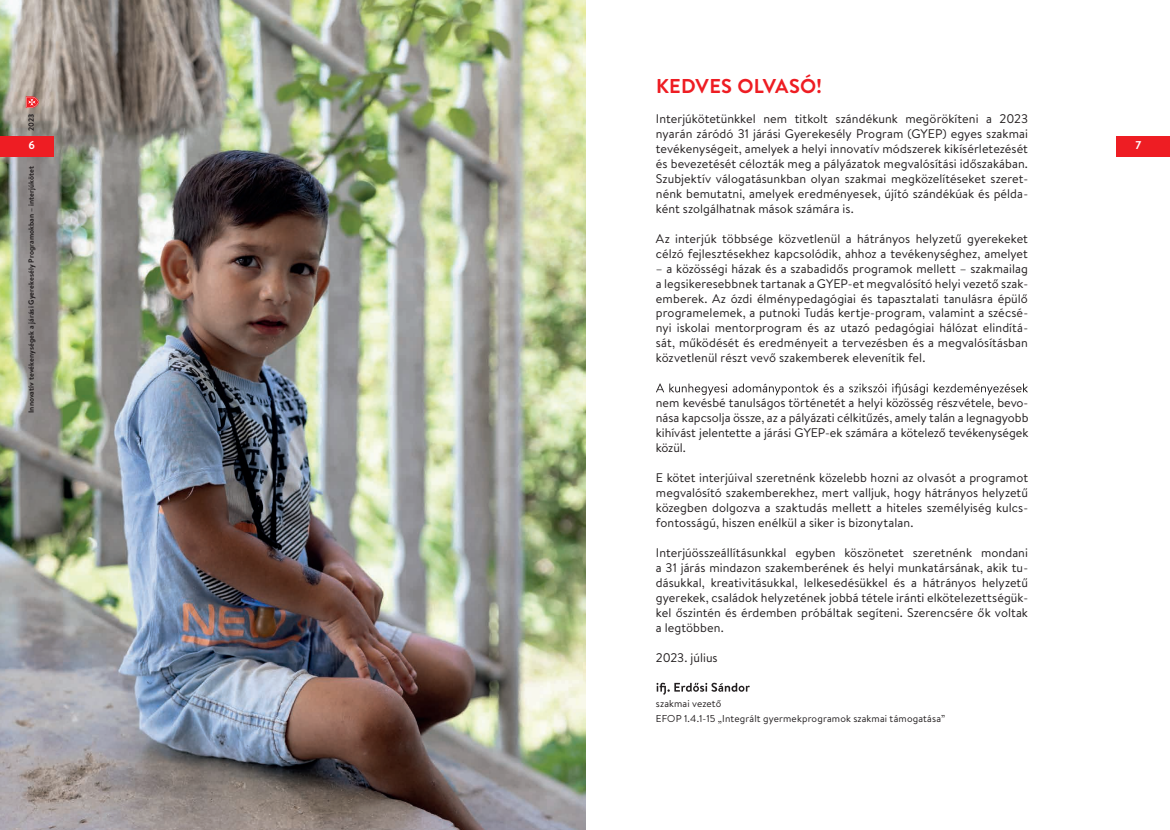
<style>
.page{position:relative;width:1170px;height:830px;background:#fff}
.page>*{position:absolute;margin:0;border:0;box-sizing:border-box;transform-origin:0 0}
.t1{font:700 20px "Brandon Text";letter-spacing:.015em;color:#ee1d23}
.t2{font:12.5px/15px "Brandon Text";letter-spacing:.005em;color:#231f20;text-align:justify}
.t3{font:700 11.25px "Brandon Text";color:#fff}
.t4{font:10px/15px "Brandon Text";letter-spacing:.015em;color:#231f20}
.t5{font:700 7.5px "Brandon Text";letter-spacing:.01em;color:#231f20}
</style>
<div class="page">
<div style="left:1116px;top:136px;width:53px;height:21px;background:#ee1d23"></div>
<img style="left:0;top:0;width:585px;height:829px">
<div style="left:0;top:136px;width:53px;height:21px;background:#ee1d23"></div>
<svg style="left:26px;top:96px;width:13px;height:12px"></svg>
<svg style="left:656px;top:383px;width:371px;height:12px"></svg>
<svg style="left:656px;top:682px;width:93px;height:12px"></svg>
<h1 class="t1" style="left:656px;top:72px;width:167px">KEDVES OLVASÓ!</h1>
<p class="t2" style="left:656px;top:111px;width:374px">Interjúkötetünkkel nem titkolt szándékunk megörökíteni a 2023 nyarán záródó 31 járási Gyerekesély Program (GYEP) egyes szakmai tevékenységeit, amelyek a helyi innovatív módszerek kikísérletezését és bevezetését célozták meg a pályázatok megvalósítási időszakában.<br>Szubjektív válogatásunkban olyan szakmai megközelítéseket szeret&shy;nénk bemutatni, amelyek eredményesek, újító szándékúak és példa&shy;ként szolgálhatnak mások számára is.</p>
<p class="t2" style="left:656px;top:230px;width:373px">Az interjúk többsége közvetlenül a hátrányos helyzetű gyerekeket célzó fejlesztésekhez kapcsolódik, ahhoz a tevékenységhez, amelyet</p>
<p class="t2" style="left:656px;top:260px;width:374px">– a közösségi házak és a szabadidős programok mellett – szakmailag a legsikeresebbnek tartanak a GYEP-et megvalósító helyi vezető szak&shy;emberek. Az ózdi élménypedagógiai és tapasztalati tanulásra épülő programelemek, a putnoki Tudás kertje-program, valamint a szécsé&shy;nyi iskolai mentorprogram és az utazó pedagógiai hálózat elindítá&shy;sát, működését és eredményeit a tervezésben és a megvalósításban közvetlenül részt vevő szakemberek elevenítik fel.</p>
<p class="t2" style="left:656px;top:395px;width:374px">nem kevésbé tanulságos történetét a helyi közösség részvétele, bevo&shy;nása kapcsolja össze, az a pályázati célkitűzés, amely talán a legnagyobb kihívást jelentette a járási GYEP-ek számára a kötelező tevékenységek közül.</p>
<p class="t2" style="left:656px;top:469px;width:374px">E kötet interjúival szeretnénk közelebb hozni az olvasót a programot megvalósító szakemberekhez, mert valljuk, hogy hátrányos helyzetű közegben dolgozva a szaktudás mellett a hiteles személyiség kulcs&shy;fontosságú, hiszen enélkül a siker is bizonytalan.</p>
<p class="t2" style="left:656px;top:544px;width:374px">Interjúösszeállításunkkal egyben köszönetet szeretnénk mondani a 31 járás mindazon szakemberének és helyi munkatársának, akik tu&shy;dásukkal, kreativitásukkal, lelkesedésükkel és a hátrányos helyzetű gyerekek, családok helyzetének jobbá tétele iránti elkötelezettségük&shy;kel őszintén és érdemben próbáltak segíteni. Szerencsére ők voltak a legtöbben.</p>
<p class="t2" style="left:656px;top:649px;width:63px">2023. július</p>
<p class="t4" style="left:656px;top:695px;width:291px">szakmai vezető<br>EFOP 1.4.1-15 „Integrált gyermekprogramok szakmai támogatása”</p>
<p class="t5" style="left:26px;top:131px;width:19px;rotate:-90deg">2023</p>
<p class="t3" style="left:28px;top:137px;width:8px">6</p>
<p class="t3" style="left:1135px;top:137px;width:7px">7</p>
<p class="t5" style="left:26px;top:412px;width:248px;rotate:-90deg">Innovatív tevékenységek a járási Gyerekesély Programokban – interjúkötet</p>
</div>
